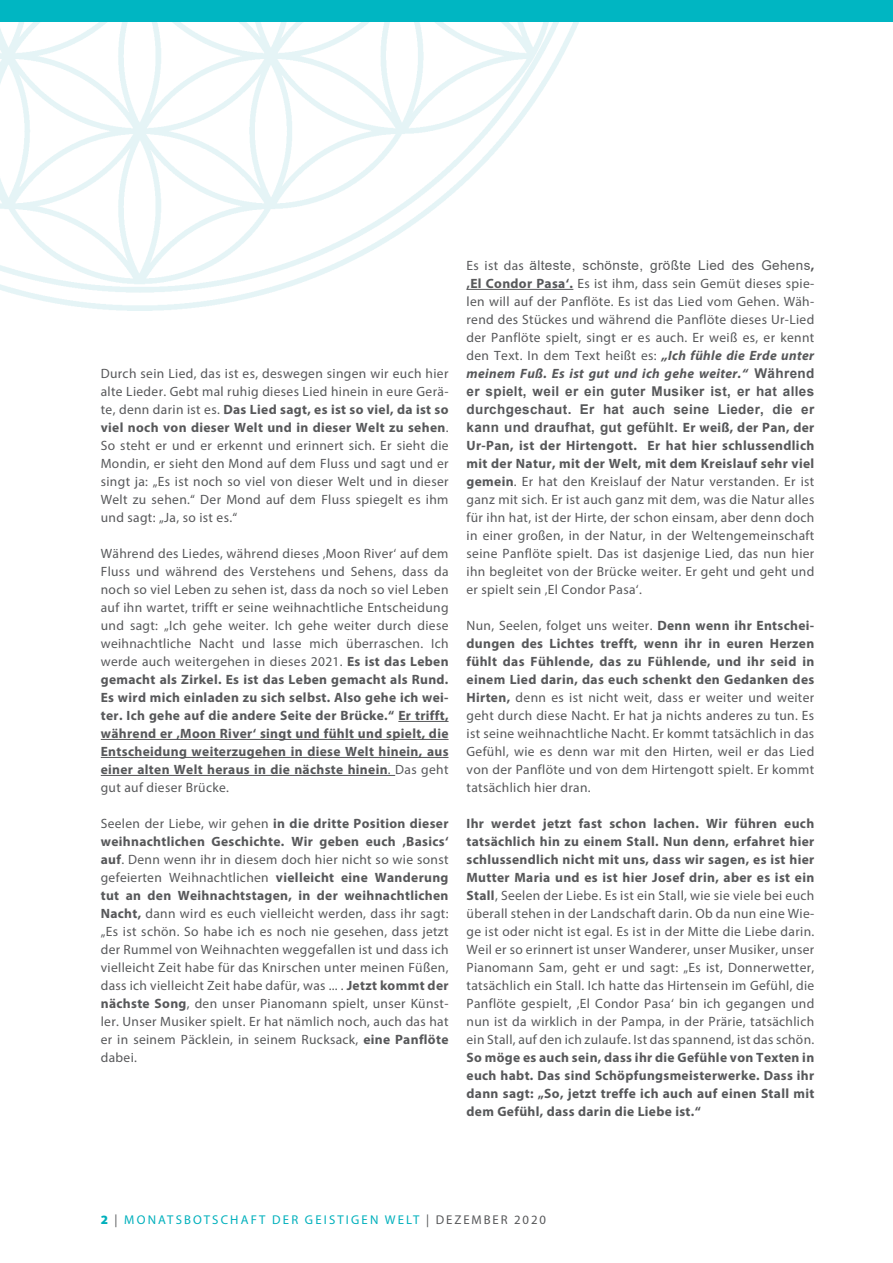
<style>
.page{position:relative;width:893px;height:1263px;background:#fff}
.page>*{position:absolute;margin:0;border:0;box-sizing:border-box;transform-origin:0 0}
.t1{font:13.5px/18px "Myriad Pro";letter-spacing:.025em;color:#57585a;text-align:justify}
.t2{font:700 13.5px/18px "Myriad Pro";letter-spacing:.025em;color:#57585a;text-align:justify}
.t3{font:700 13.5px/18px "Arial";letter-spacing:.025em;color:#57585a;text-align:justify}
.t4{font:13.5px "Arial";letter-spacing:.025em;color:#57585a}
.t5{font:12.75px "Myriad Pro";letter-spacing:.17em;color:#00b0bc}
.s1{font-weight:700}
.s2{font-family:"Myriad Pro"}
.s3{font-family:"Myriad Pro";font-weight:700}
.s4{font-weight:700;font-style:italic}
.s5{font-family:"Arial";font-weight:700}
.s6{font-weight:900}
.s7{color:#57585a}
</style>
<div class="page">
<img style="left:0;top:21px;width:619px;height:289px">
<div style="left:0;top:0;width:893px;height:21px;background:#00b6c2"></div>
<hr style="left:398px;top:721px;width:51px;height:1px;background:#57585a">
<hr style="left:101px;top:739px;width:348px;height:1px;background:#57585a">
<hr style="left:101px;top:757px;width:348px;height:1px;background:#57585a">
<hr style="left:101px;top:775px;width:294px;height:1px;background:#57585a">
<hr style="left:467px;top:289px;width:106px;height:1px;background:#57585a">
<p class="t1" style="left:101px;top:364px;width:349px">Durch sein Lied, das ist es, deswegen singen wir euch hier alte Lieder. Gebt mal ruhig dieses Lied hinein in eure Gerä&shy;te, denn darin ist es. <span class="s1">Das Lied sagt, es ist so viel, da ist so viel noch von dieser Welt und in dieser Welt zu sehen</span>.<br>So steht er und er erkennt und erinnert sich. Er sieht die Mondin, er sieht den Mond auf dem Fluss und sagt und er singt ja: „Es ist noch so viel von dieser Welt und in dieser Welt zu sehen.“ Der Mond auf dem Fluss spiegelt es ihm und sagt: „Ja, so ist es.“</p>
<p class="t1" style="left:101px;top:544px;width:349px">Während des Liedes, während dieses ‚Moon River‘ auf dem Fluss und während des Verstehens und Sehens, dass da noch so viel Leben zu sehen ist, dass da noch so viel Leben auf ihn wartet, trifft er seine weihnachtliche Entscheidung und sagt: „Ich gehe weiter. Ich gehe weiter durch diese weihnachtliche Nacht und lasse mich überraschen. Ich werde auch weitergehen in dieses 2021. <span class="s1">Es ist das Leben gemacht als Zirkel. Es ist das Leben gemacht als Rund.<br>Es wird mich einladen zu sich selbst. Also gehe ich wei&shy;ter. Ich gehe auf die andere Seite der Brücke.“ Er trifft, während er ‚Moon River‘ singt und fühlt und spielt, die Entscheidung weiterzugehen in diese Welt hinein, aus einer alten Welt heraus in die nächste hinein</span>. Das geht gut auf dieser Brücke.</p>
<p class="t1" style="left:101px;top:814px;width:349px">Seelen der Liebe, wir gehen <span class="s1">in die dritte Position dieser weihnachtlichen Geschichte. Wir geben euch ‚Basics‘ auf</span>. Denn wenn ihr in diesem doch hier nicht so wie sonst gefeierten Weihnachtlichen <span class="s1">vielleicht eine Wanderung tut an den Weihnachtstagen, in der weihnachtlichen Nacht,</span> dann wird es euch vielleicht werden, dass ihr sagt: „Es ist schön. So habe ich es noch nie gesehen, dass jetzt der Rummel von Weihnachten weggefallen ist und dass ich vielleicht Zeit habe für das Knirschen unter meinen Füßen, dass ich vielleicht Zeit habe dafür, was ... . <span class="s1">Jetzt kommt der nächste Song</span>, den unser Pianomann spielt, unser Künst&shy;ler. Unser Musiker spielt. Er hat nämlich noch, auch das hat er in seinem Päcklein, in seinem Rucksack, <span class="s1">eine Panflöte </span>dabei.</p>
<p class="t4" style="left:467px;top:256px;width:349px"><span class="s2">Es ist das</span> älteste, schönste, größte Lied des Gehens<span class="s3">,</span></p>
<p class="t1" style="left:467px;top:274px;width:349px"><span class="s1">‚El Condor Pasa‘.</span> Es ist ihm, dass sein Gemüt dieses spie&shy;len will auf der Panflöte. Es ist das Lied vom Gehen. Wäh&shy;rend des Stückes und während die Panflöte dieses Ur-Lied der Panflöte spielt, singt er es auch. Er weiß es, er kennt den Text. In dem Text heißt es: <span class="s4">„Ich fühle die Erde unter meinem Fuß. Es ist gut und ich gehe weiter.“</span> <span class="s5">Während</span></p>
<p class="t3" style="left:467px;top:382px;width:349px">er spielt, weil er ein guter Musiker ist, er hat alles durchgeschaut. Er hat auch seine Lieder, die er kann und draufhat, gut gefühlt. <span class="s2">Er weiß, der Pan, der</span></p>
<p class="t1" style="left:467px;top:436px;width:349px"><span class="s1">Ur-Pan, ist der Hirtengott. Er hat hier schlussendlich mit der Natur, mit der Welt, mit dem Kreislauf sehr viel gemein</span>. Er hat den Kreislauf der Natur verstanden. Er ist ganz mit sich. Er ist auch ganz mit dem, was die Natur alles für ihn hat, ist der Hirte, der schon einsam, aber denn doch in einer großen, in der Natur, in der Weltengemeinschaft seine Panflöte spielt. Das ist dasjenige Lied, das nun hier ihn begleitet von der Brücke weiter. Er geht und geht und er spielt sein ‚El Condor Pasa‘.</p>
<p class="t1" style="left:467px;top:616px;width:349px">Nun, Seelen, folget uns weiter. <span class="s1">Denn wenn ihr Entschei&shy;dungen des Lichtes trefft, wenn ihr in euren Herzen fühlt das Fühlende, das zu Fühlende, und ihr seid in einem Lied darin, das euch schenkt den Gedanken des Hirten,</span> denn es ist nicht weit, dass er weiter und weiter geht durch diese Nacht. Er hat ja nichts anderes zu tun. Es ist seine weihnachtliche Nacht. Er kommt tatsächlich in das Gefühl, wie es denn war mit den Hirten, weil er das Lied von der Panflöte und von dem Hirtengott spielt. Er kommt tatsächlich hier dran.</p>
<p class="t1" style="left:467px;top:814px;width:349px"><span class="s1">Ihr werdet jetzt fast schon lachen. Wir führen euch tatsächlich hin zu einem Stall. Nun denn, erfahret hier schlussendlich nicht mit uns, dass wir sagen, es ist hier Mutter Maria und es ist hier Josef drin, aber es ist ein Stall</span>, Seelen der Liebe. Es ist ein Stall, wie sie viele bei euch überall stehen in der Landschaft darin. Ob da nun eine Wie&shy;ge ist oder nicht ist egal. Es ist in der Mitte die Liebe darin.<br>Weil er so erinnert ist unser Wanderer, unser Musiker, unser Pianomann Sam, geht er und sagt: „Es ist, Donnerwetter, tatsächlich ein Stall. Ich hatte das Hirtensein im Gefühl, die Panflöte gespielt, ‚El Condor Pasa‘ bin ich gegangen und nun ist da wirklich in der Pampa, in der Prärie, tatsächlich ein Stall, auf den ich zulaufe. Ist das spannend, ist das schön.</p>
<p class="t2" style="left:467px;top:1048px;width:349px">So möge es auch sein, dass ihr die Gefühle von Texten in euch habt. Das sind Schöpfungsmeisterwerke. Dass ihr dann sagt: „So, jetzt treffe ich auch auf einen Stall mit dem Gefühl, dass darin die Liebe ist.“</p>
<p class="t5" style="left:101px;top:1212px;width:447px"><span class="s6">2</span> <span class="s7">|</span> MONATSBOTSCHAFT DER GEISTIGEN WELT <span class="s7">| DEZEMBER 2020</span></p>
</div>
